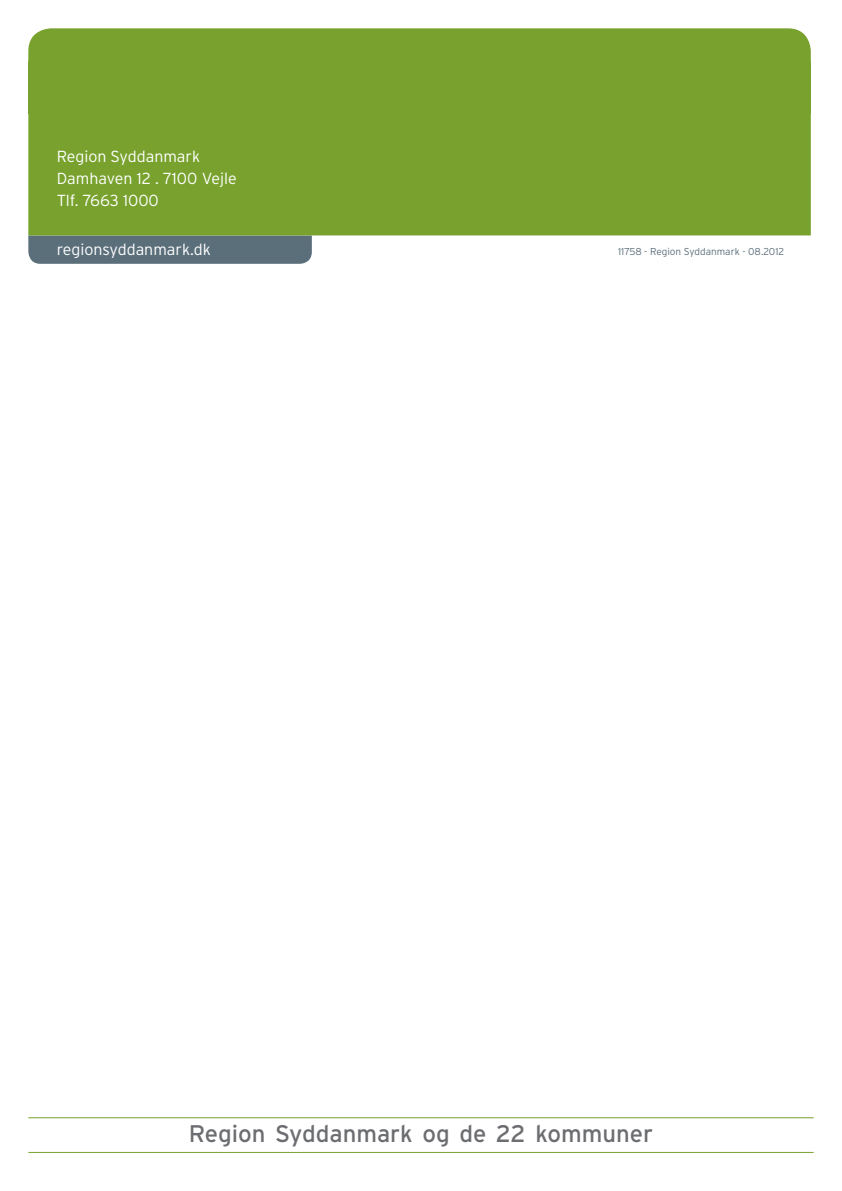
<style>
.page{position:relative;width:842px;height:1191px;background:#fff}
.page>*{position:absolute;margin:0;border:0;box-sizing:border-box;transform-origin:0 0}
.t1{font:24px "Interstate";color:#6c6d70}
.t2{font:300 16px/22px "Interstate";color:#fff}
.t3{font:300 10px "Interstate";color:#5b6f7b}
</style>
<div class="page">
<div style="left:28px;top:28px;width:783px;height:85px;background:#78a22d;border-radius:23px"></div>
<svg style="left:28px;top:235px;width:284px;height:29px;background:#5f737c"></svg>
<div style="left:28px;top:37px;width:783px;height:198px;background:#78a22d"></div>
<hr style="left:28px;top:1152px;width:786px;height:1px;background:#78a22d">
<hr style="left:28px;top:1117px;width:786px;height:1px;background:#78a22d">
<p class="t2" style="left:57px;top:145px;width:181px">Region Syddanmark<br>Damhaven 12 . 7100 Vejle<br>Tlf. 7663 1000</p>
<p class="t2" style="left:57px;top:238px;width:156px">regionsyddanmark.dk</p>
<p class="t3" style="left:618px;top:246px;width:168px">11758 - Region Syddanmark - 08.2012</p>
<h1 class="t1" style="left:189px;top:1120px;width:466px">Region Syddanmark og de 22 kommuner</h1>
</div>
